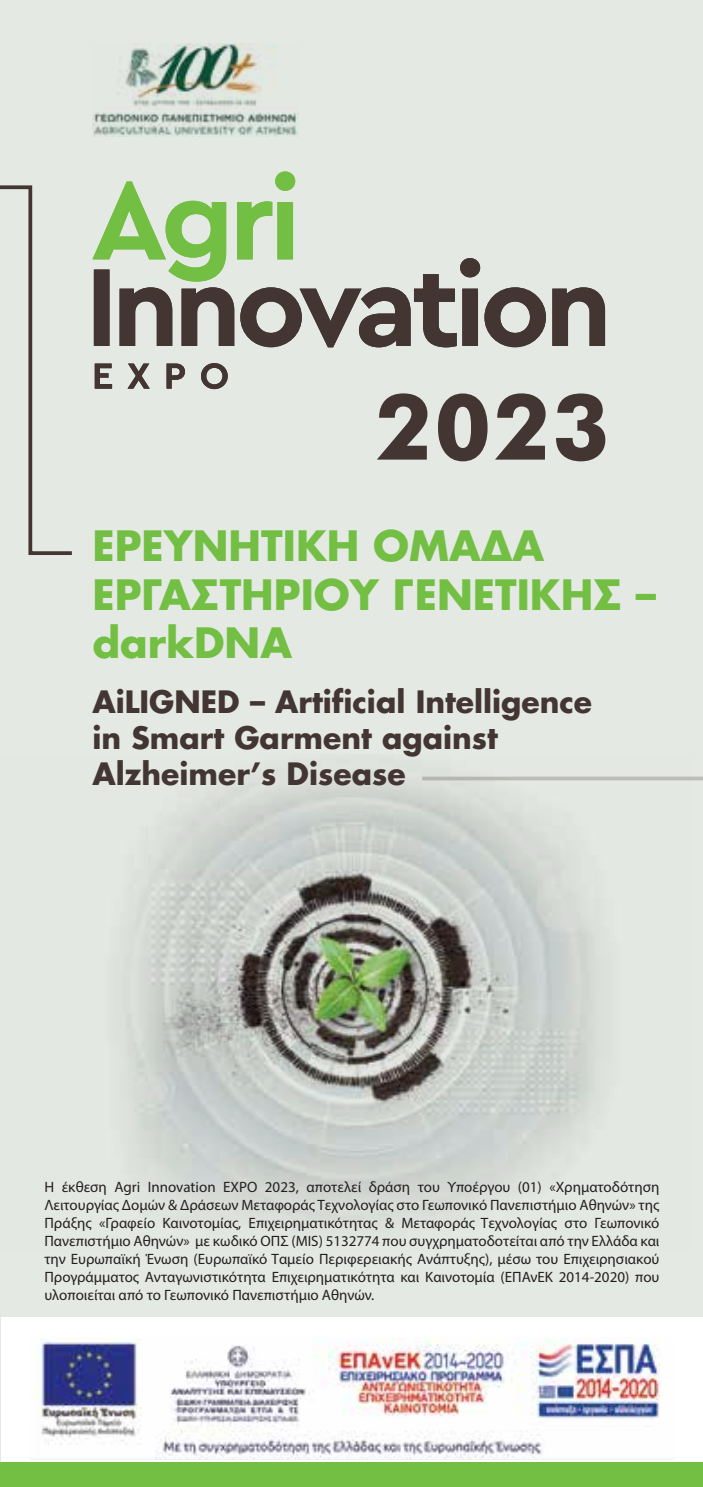
<style>
.page{position:relative;width:703px;height:1487px;background:#fff}
.page>*{position:absolute;margin:0;border:0;box-sizing:border-box;transform-origin:0 0}
.t1{font:700 91.5px "Futura";color:#423532}
.t2{font:700 40.75px/48.8px "PF Futura Neu";color:#72bf44}
.t3{font:700 30px/36px "PF Futura Neu";color:#423532}
.t4{font:15px/18px "Myriad Pro";color:#231f20;text-align:justify}
</style>
<div class="page">
<div style="left:0;top:0;width:702px;height:1486px;background:#e6ebe0"></div>
<img style="left:92px;top:44px;width:206px;height:92px">
<div style="left:1px;top:1316px;width:701px;height:170px;background:#fff"></div>
<img style="left:34px;top:1337px;width:627px;height:122px">
<svg style="left:0;top:185px;width:72px;height:370px"></svg>
<div style="left:0;top:1462px;width:702px;height:24px;background:#72bf44"></div>
<svg style="left:94px;top:258px;width:511px;height:89px"></svg>
<svg style="left:92px;top:171px;width:203px;height:111px"></svg>
<svg style="left:95px;top:363px;width:133px;height:26px"></svg>
<img style="left:119px;top:769px;width:570px;height:459px">
<svg style="left:422px;top:776px;width:280px;height:4px"></svg>
<h1 class="t1" style="left:375px;top:360px;width:236px">2023</h1>
<h2 class="t2" style="left:92px;top:520px;width:565px">ΕΡΕΥΝΗΤΙΚΗ ΟΜΑ∆Α<br>ΕΡΓΑΣΤΗΡΙΟΥ ΓΕΝΕΤΙΚΗΣ – darkDNA</h2>
<h3 class="t3" style="left:92px;top:682px;width:501px">AiLIGNED – Artificial Intelligence in Smart Garment against<br>Alzheimer’s Disease</h3>
<p class="t4" style="left:44px;top:1178px;width:616px">Η έκθεση Agri Innovation EXPO 2023, αποτελεί δράση του Υποέργου (01) «Χρηματοδότηση Λειτουργίας Δομών &amp; Δράσεων Μεταφοράς Τεχνολογίας στο Γεωπονικό Πανεπιστήμιο Αθηνών» της Πράξης «Γραφείο Καινοτομίας, Επιχειρηματικότητας &amp; Μεταφοράς Τεχνολογίας στο Γεωπονικό Πανεπιστήμιο Αθηνών» με κωδικό ΟΠΣ (MIS) 5132774 που συγχρηματοδοτείται από την Ελλάδα και την Ευρωπαϊκή Ένωση (Ευρωπαϊκό Ταμείο Περιφερειακής Ανάπτυξης), μέσω του Επιχειρησιακού Προγράμματος Ανταγωνιστικότητα Επιχειρηματικότητα και Καινοτομία (ΕΠΑνΕΚ 2014-2020) που υλοποιείται από το Γεωπονικό Πανεπιστήμιο Αθηνών.</p>
</div>
